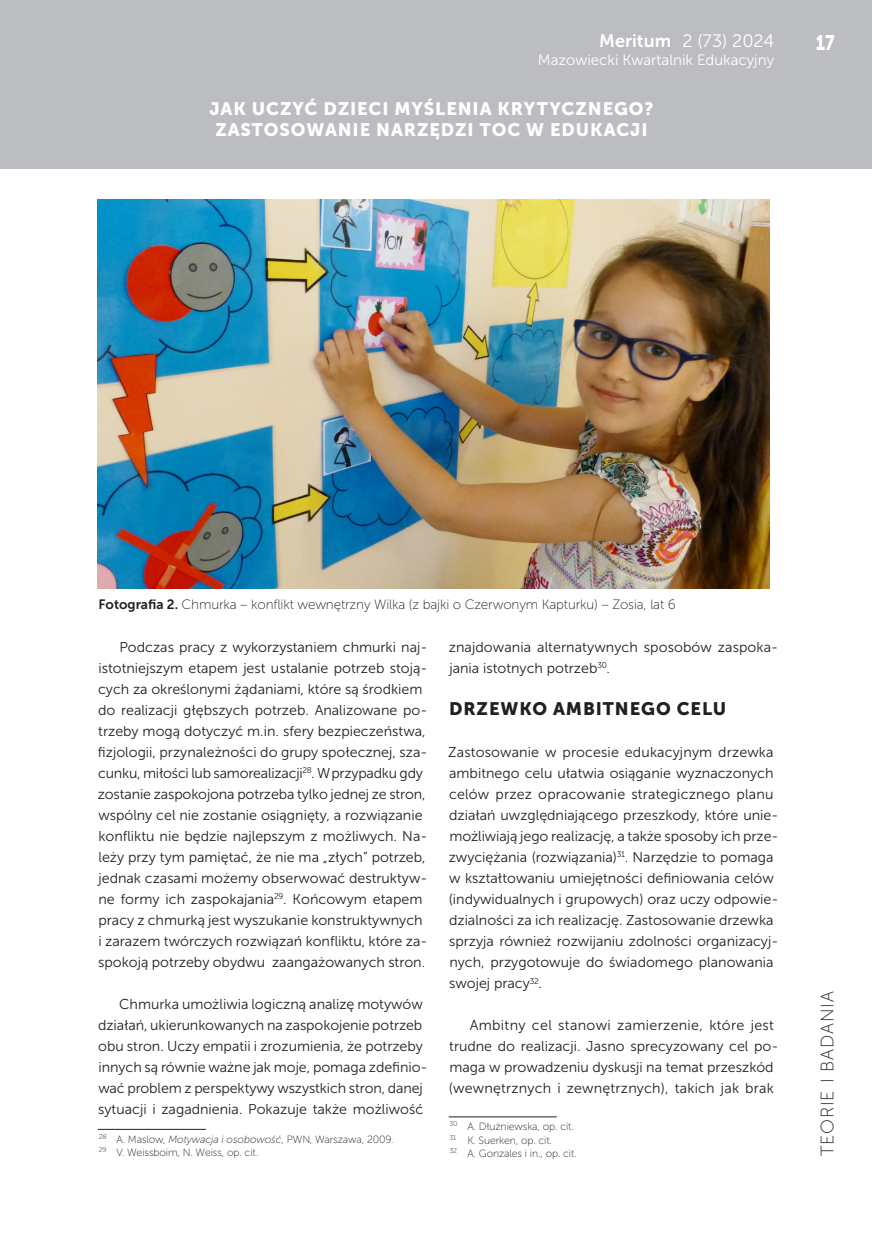
<style>
.page{position:relative;width:872px;height:1234px;background:#fff}
.page>*{position:absolute;margin:0;border:0;box-sizing:border-box;transform-origin:0 0}
.t1{font:21px "Museo Sans 900";color:#fff;scale:.8 1}
.t2{font:18px/21px "Museo Sans 900";letter-spacing:.05em;color:#fff;text-align:center}
.t3{font:18px "Museo Sans 900";letter-spacing:.05em;color:#231f20}
.t4{font:18px "Museo Sans 300";color:#fff}
.t5{font:18px "Museo Sans 100";letter-spacing:.05em;color:#231f20}
.t6{font:15px "Museo Sans 300";color:#fff}
.t7{font:14.25px/21px "Museo Sans 300";color:#231f20}
.t8{font:13.5px "Museo Sans 100";letter-spacing:-.01em;color:#231f20}
.t9{font:10.5px/13.5px "Museo Sans 100";letter-spacing:-.01em;color:#231f20}
.s1{font-family:"Museo Sans 700"}
.s2{font-style:italic}
</style>
<div class="page">
<div style="left:0;top:0;width:872px;height:169px;background:#bcbdc0"></div>
<img style="left:98px;top:200px;width:671px;height:389px">
<hr style="left:98px;top:1128px;width:108px;height:1px;background:#231f20">
<hr style="left:449px;top:1116px;width:108px;height:1px;background:#231f20">
<p class="t4" style="left:599px;top:31px;width:176px"><span class="s1">Meritum</span> 2 (73) 2024</p>
<p class="t6" style="left:538px;top:52px;width:238px">Mazowiecki Kwartalnik Edukacyjny</p>
<p class="t2" style="left:209px;top:98px;width:445px">JAK UCZYĆ DZIECI MYŚLENIA KRYTYCZNEGO?<br>ZASTOSOWANIE NARZĘDZI TOC W EDUKACJI</p>
<h1 class="t1" style="left:815px;top:30px;width:25px">17</h1>
<p class="t8" style="left:98px;top:596px;width:579px"><span class="s1">Fotografia 2.</span> Chmurka – konflikt wewnętrzny Wilka (z bajki o Czerwonym Kapturku) – Zosia, lat 6</p>
<p class="t7" style="left:98px;top:636px;width:331px;text-indent:22px">Podczas pracy z wykorzystaniem chmurki naj&shy;istotniejszym etapem jest ustalanie potrzeb stoją&shy;cych za określonymi żądaniami, które są środkiem do realizacji głębszych potrzeb. Analizowane po&shy;trzeby mogą dotyczyć m.in. sfery bezpieczeństwa, fizjologii, przynależności do grupy społecznej, sza&shy;cunku, miłości lub samorealizacji<sup>28</sup>. Wprzypadku gdy zostanie zaspokojona potrzeba tylko jednej ze stron, wspólny cel nie zostanie osiągnięty, a rozwiązanie konfliktu nie będzie najlepszym z możliwych. Na&shy;leży przy tym pamiętać, że nie ma „złych” potrzeb, jednak czasami możemy obserwować destruktyw&shy;ne formy ich zaspokajania<sup>29</sup>. Końcowym etapem pracy z chmurką jest wyszukanie konstruktywnych i zarazem twórczych rozwiązań konfliktu, które za&shy;spokoją potrzeby obydwu zaangażowanych stron.</p>
<p class="t7" style="left:98px;top:993px;width:331px;text-indent:21px">Chmurka umożliwia logiczną analizę motywów działań, ukierunkowanych na zaspokojenie potrzeb obu stron. Uczy empatii i zrozumienia, że potrzeby innych są równie ważne jak moje, pomaga zdefinio&shy;wać problem z perspektywy wszystkich stron, danej sytuacji i zagadnienia. Pokazuje także możliwość</p>
<p class="t9" style="left:99px;top:1132px;width:296px"><sup>28</sup> A. Maslow, <span class="s2">Motywacja i osobowość</span>, PWN, Warszawa, 2009.<br><sup>29</sup> V. Weissboim, N. Weiss, op. cit.</p>
<p class="t7" style="left:449px;top:636px;width:331px">znajdowania alternatywnych sposobów zaspoka&shy;jania istotnych potrzeb<sup>30</sup>.</p>
<p class="t3" style="left:449px;top:698px;width:279px">DRZEWKO AMBITNEGO CELU</p>
<p class="t7" style="left:448px;top:741px;width:332px">Zastosowanie w procesie edukacyjnym drzewka ambitnego celu ułatwia osiąganie wyznaczonych celów przez opracowanie strategicznego planu działań uwzględniającego przeszkody, które unie&shy;możliwiają jego realizację, a także sposoby ich prze&shy;zwyciężania (rozwiązania)<sup>31</sup>. Narzędzie to pomaga w kształtowaniu umiejętności definiowania celów (indywidualnych i grupowych) oraz uczy odpowie&shy;dzialności za ich realizację. Zastosowanie drzewka sprzyja również rozwijaniu zdolności organizacyj&shy;nych, przygotowuje do świadomego planowania swojej pracy<sup>32</sup>.</p>
<p class="t7" style="left:449px;top:1014px;width:331px;text-indent:21px">Ambitny cel stanowi zamierzenie, które jest trudne do realizacji. Jasno sprecyzowany cel po&shy;maga w prowadzeniu dyskusji na temat przeszkód (wewnętrznych i zewnętrznych), takich jak brak</p>
<p class="t9" style="left:449px;top:1119px;width:129px"><sup>30</sup> A. Dłużniewska, op. cit.<br><sup>31</sup> K. Suerken, op. cit.<br><sup>32</sup> A. Gonzales i in., op. cit.</p>
<p class="t5" style="left:817px;top:1156px;width:167px;rotate:-90deg">TEORIE I BADANIA</p>
</div>
